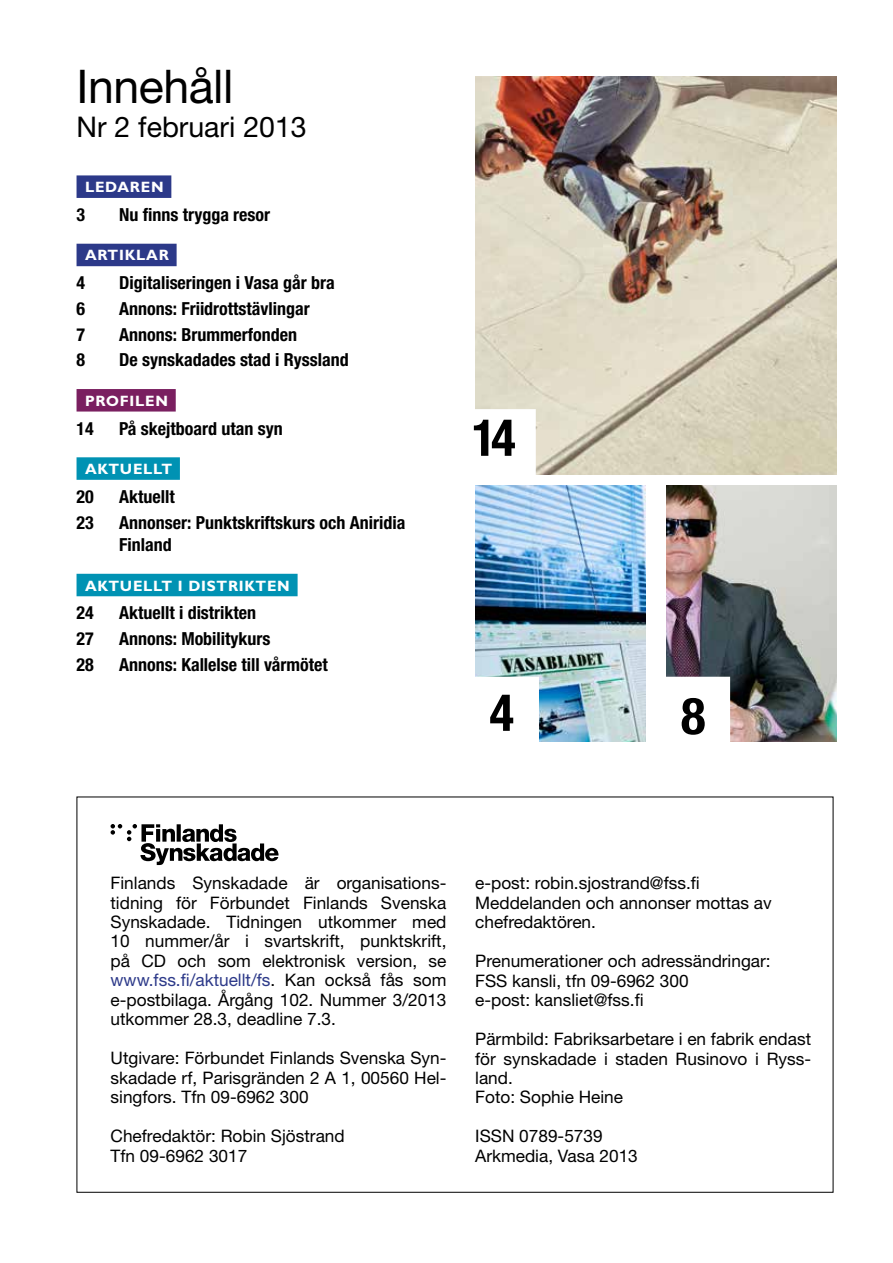
<style>
.page{position:relative;width:893px;height:1263px;background:#fff}
.page>*{position:absolute;margin:0;border:0;box-sizing:border-box;transform-origin:0 0}
.t1{font:700 condensed 51px "Helvetica Neue LT Std";color:#000}
.t2{font:46.5px "Helvetica Neue LT Std";letter-spacing:-.01em;color:#000}
.t3{font:28.5px "Helvetica Neue LT Std";color:#000}
.t4{font:700 condensed 18px/25.7px "Helvetica Neue LT Std";color:#000}
.t5{font:17.25px/19.5px "Helvetica Neue LT Std";color:#000}
.t6{font:700 15px "Gill Sans MT Std";letter-spacing:.05em;color:#fff}
.s1{color:#2c3989}
</style>
<div class="page">
<div style="left:77px;top:175px;width:94px;height:23px;background:#2c3989"></div>
<div style="left:77px;top:244px;width:100px;height:22px;background:#2c3989"></div>
<div style="left:77px;top:389px;width:99px;height:22px;background:#7a1f60"></div>
<div style="left:77px;top:457px;width:103px;height:23px;background:#0092b3"></div>
<div style="left:77px;top:574px;width:221px;height:22px;background:#0092b3"></div>
<svg style="left:111px;top:824px;width:168px;height:41px"></svg>
<img style="left:666px;top:486px;width:171px;height:255px">
<img style="left:475px;top:486px;width:170px;height:255px">
<img style="left:475px;top:77px;width:362px;height:398px">
<svg style="left:475px;top:674px;width:66px;height:68px"></svg>
<svg style="left:475px;top:407px;width:63px;height:68px"></svg>
<svg style="left:666px;top:674px;width:66px;height:68px"></svg>
<h2 class="t2" style="left:77px;top:58px;width:158px">Innehåll</h2>
<h3 class="t3" style="left:77px;top:110px;width:232px">Nr 2 februari 2013</h3>
<p class="t6" style="left:85px;top:178px;width:80px">LEDAREN</p>
<p class="t4" style="left:77px;top:202px;width:32px">3 N</p>
<p class="t4" style="left:129px;top:202px;width:142px">u finns trygga resor</p>
<p class="t6" style="left:85px;top:246px;width:85px">ARTIKLAR</p>
<p class="t4" style="left:77px;top:270px;width:32px">4 D</p>
<p class="t4" style="left:77px;top:270px;width:260px;text-indent:53px">igitaliseringen i Vasa går bra<br>6 Annons: Friidrottstävlingar<br>7 Annons: Brummerfonden<br>8 D</p>
<p class="t4" style="left:129px;top:347px;width:221px">e synskadades stad i Ryssland</p>
<p class="t6" style="left:85px;top:391px;width:84px">PROFILEN</p>
<p class="t4" style="left:77px;top:415px;width:19px">14</p>
<p class="t4" style="left:119px;top:415px;width:165px">På skejtboard utan syn</p>
<p class="t6" style="left:85px;top:460px;width:89px">AKTUELLT</p>
<p class="t4" style="left:77px;top:483px;width:330px">20 Aktuellt<br>23 Annonser: Punktskriftskurs och Aniridia</p>
<p class="t4" style="left:119px;top:532px;width:54px">Finland</p>
<p class="t6" style="left:85px;top:576px;width:206px">AKTUELLT I DISTRIKTEN</p>
<p class="t4" style="left:77px;top:600px;width:253px">24 Aktuellt i distrikten<br>27 Annons: Mobilitykurs<br>28 Annons: Kallelse till vårmötet</p>
<h1 class="t1" style="left:472px;top:407px;width:45px">14</h1>
<h1 class="t1" style="left:489px;top:682px;width:26px">4</h1>
<h1 class="t1" style="left:681px;top:685px;width:26px">8</h1>
<p class="t5" style="left:111px;top:873px;width:337px;text-align:justify">Finlands Synskadade är organisations&shy;tidning för Förbundet Finlands Svenska Synskadade. Tidningen utkommer med 10 nummer/år i svartskrift, punktskrift, på CD och som elektronisk version, se <span class="s1">www.fss.fi/aktuellt/fs</span>. Kan också fås som e-postbilaga. Årgång 102. Nummer 3/2013 utkommer 28.3, deadline 7.3.</p>
<p class="t5" style="left:111px;top:1048px;width:337px;text-align:justify">Utgivare: Förbundet Finlands Svenska Syn&shy;skadade rf, Parisgränden 2 A 1, 00560 Hel&shy;singfors. Tfn 09-6962 300</p>
<p class="t5" style="left:111px;top:1126px;width:236px">Chefredaktör: Robin Sjöstrand<br>Tfn 09-6962 3017</p>
<p class="t5" style="left:475px;top:873px;width:298px">e-post: robin.sjostrand@fss.fi<br>Meddelanden och annonser mottas av chefredaktören.</p>
<p class="t5" style="left:475px;top:951px;width:297px">Prenumerationer och adressändringar:<br>FSS kansli, tfn 09-6962 300<br>e-post: kansliet@fss.fi</p>
<p class="t5" style="left:475px;top:1029px;width:337px">Pärmbild: Fabriksarbetare i en fabrik endast för synskadade i staden Rusinovo i Ryss&shy;land.<br>Foto: Sophie Heine</p>
<p class="t5" style="left:475px;top:1126px;width:164px">ISSN 0789-5739<br>Arkmedia, Vasa 2013</p>
</div>
